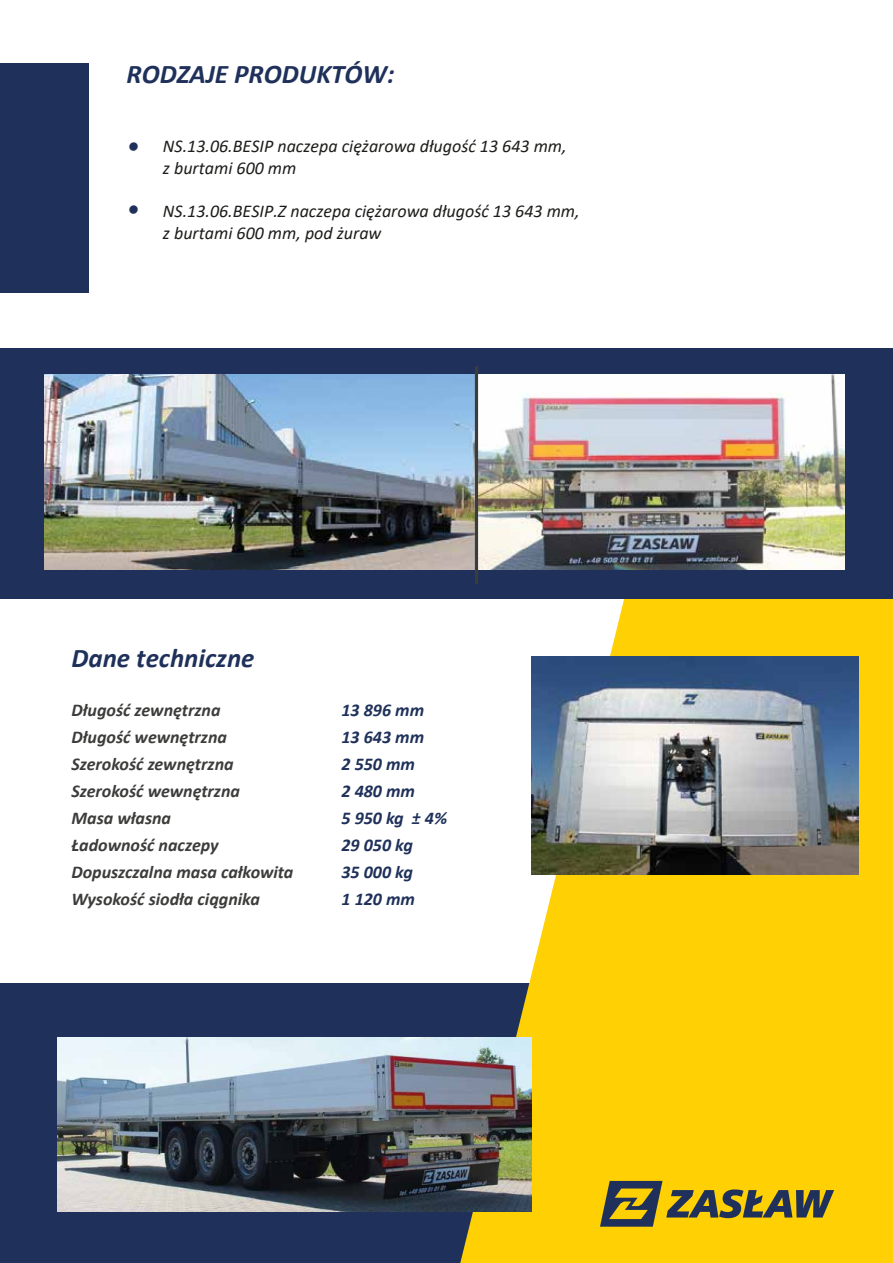
<style>
.page{position:relative;width:893px;height:1263px;background:#fff}
.page>*{position:absolute;margin:0;border:0;box-sizing:border-box;transform-origin:0 0}
.t1{font:italic 700 27px "Calibri";color:#1f315a}
.t2{font:italic 27px "Calibri";color:#1f315a}
.t3{font:italic 700 18px "Calibri";color:#3c3c3b}
.t4{font:italic 18px/21.6px "Calibri";color:#1d1d1b}
.t5{font:italic 700 18px "Calibri";color:#1f315a}
</style>
<div class="page">
<div style="left:0;top:984px;width:569px;height:279px;background:#1f315a"></div>
<svg style="left:460px;top:599px;width:433px;height:664px;fill:#ffd003"></svg>
<div style="left:0;top:348px;width:893px;height:251px;background:#1f315a"></div>
<div style="left:0;top:63px;width:89px;height:229px;background:#1f315a"></div>
<img style="left:44px;top:374px;width:800px;height:195px">
<img style="left:57px;top:1037px;width:474px;height:174px">
<hr style="left:475px;top:366px;width:3px;height:218px;background:#3c3c3b">
<img style="left:531px;top:656px;width:328px;height:218px">
<svg style="left:600px;top:1181px;width:247px;height:46px"></svg>
<h1 class="t1" style="left:126px;top:55px;width:270px">RODZAJE PRODUKTÓW:</h1>
<h1 class="t2" style="left:126px;top:127px;width:15px">•</h1>
<h1 class="t2" style="left:126px;top:190px;width:15px">•</h1>
<p class="t4" style="left:163px;top:135px;width:405px">NS.13.06.BESIP naczepa ciężarowa długość 13 643 mm, z burtami 600 mm</p>
<p class="t4" style="left:163px;top:199px;width:418px">NS.13.06.BESIP.Z naczepa ciężarowa długość 13 643 mm, z burtami 600 mm, pod żuraw</p>
<h1 class="t1" style="left:71px;top:639px;width:185px">Dane techniczne</h1>
<p class="t3" style="left:71px;top:697px;width:151px">Długość zewnętrzna</p>
<p class="t5" style="left:341px;top:697px;width:84px">13 896 mm</p>
<p class="t3" style="left:71px;top:724px;width:157px">Długość wewnętrzna</p>
<p class="t5" style="left:341px;top:724px;width:84px">13 643 mm</p>
<p class="t3" style="left:71px;top:751px;width:164px">Szerokość zewnętrzna</p>
<p class="t5" style="left:341px;top:751px;width:75px">2 550 mm</p>
<p class="t3" style="left:71px;top:778px;width:170px">Szerokość wewnętrzna</p>
<p class="t5" style="left:341px;top:778px;width:75px">2 480 mm</p>
<p class="t3" style="left:71px;top:805px;width:101px">Masa własna</p>
<p class="t5" style="left:341px;top:805px;width:107px">5 950 kg ± 4%</p>
<p class="t3" style="left:71px;top:832px;width:149px">Ładowność naczepy</p>
<p class="t5" style="left:341px;top:832px;width:73px">29 050 kg</p>
<p class="t3" style="left:71px;top:859px;width:224px">Dopuszczalna masa całkowita</p>
<p class="t5" style="left:341px;top:859px;width:73px">35 000 kg</p>
<p class="t3" style="left:71px;top:886px;width:190px">Wysokość siodła ciągnika</p>
<p class="t5" style="left:341px;top:886px;width:75px">1 120 mm</p>
</div>
